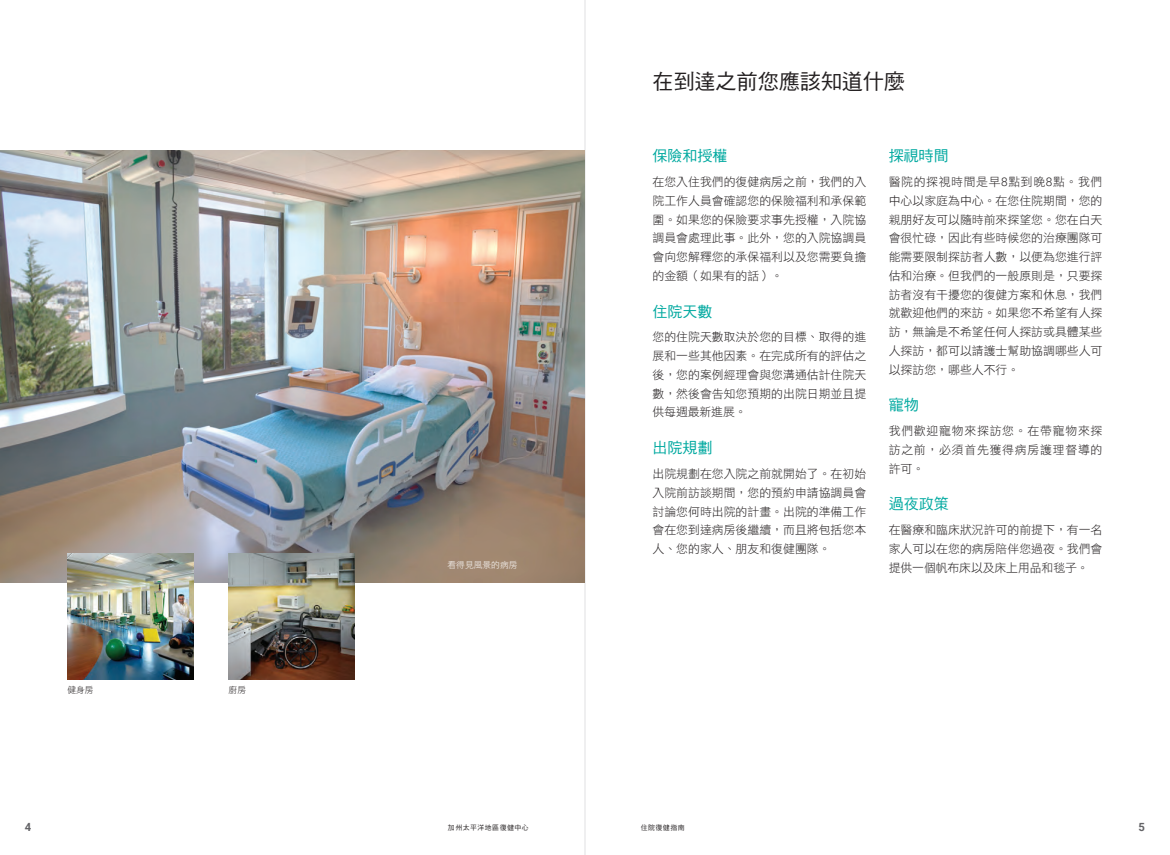
<style>
.page{position:relative;width:1170px;height:855px;background:#fff}
.page>*{position:absolute;margin:0;border:0;box-sizing:border-box;transform-origin:0 0}
.t1{font:21.25px "DF Hei Std W5";letter-spacing:-.01em;color:#231f20}
.t2{font:15px "DF Hei Std W5";color:#00a9a0}
.t3{font:11.88px/18.8px "DF Hei Std W3";color:#231f20;text-align:justify}
.t4{font:700 11.25px "Roboto";color:#636366}
.t5{font:8.75px "DF Hei Std W3";color:#fff}
.t6{font:8.75px "DF Hei Std W3";color:#231f20}
.t7{font:6.88px "DF Hei Std W5";letter-spacing:.075em;color:#231f20}
.s1{font-family:"Roboto";font-weight:300}
</style>
<div class="page">
<hr style="left:585px;top:0;width:1px;height:855px;background:#e0e1e3">
<img style="left:0;top:150px;width:585px;height:432px">
<img style="left:68px;top:554px;width:126px;height:126px">
<img style="left:229px;top:554px;width:126px;height:126px">
<p class="t6" style="left:67px;top:685px;width:28px">健身房</p>
<p class="t6" style="left:229px;top:685px;width:19px">廚房</p>
<p class="t5" style="left:448px;top:560px;width:71px">看得見風景的病房</p>
<h2 class="t1" style="left:652px;top:70px;width:254px">在到達之前您應該知道什麼</h2>
<p class="t2" style="left:652px;top:148px;width:76px">保險和授權</p>
<p class="t3" style="left:652px;top:172px;width:215px">在您入住我們的復健病房之前，我們的入院工作人員會確認您的保險福利和承保範圍。如果您的保險要求事先授權，入院協調員會處理此事。此外，您的入院協調員會向您解釋您的承保福利以及您需要負擔的金額（如果有的話）。</p>
<p class="t2" style="left:652px;top:303px;width:61px">住院天數</p>
<p class="t3" style="left:652px;top:328px;width:215px">您的住院天數取決於您的目標、取得的進展和一些其他因素。在完成所有的評估之後，您的案例經理會與您溝通估計住院天數，然後會告知您預期的出院日期並且提供每週最新進展。</p>
<p class="t2" style="left:652px;top:440px;width:61px">出院規劃</p>
<p class="t3" style="left:652px;top:464px;width:215px">出院規劃在您入院之前就開始了。在初始入院前訪談期間，您的預約申請協調員會討論您何時出院的計畫。出院的準備工作會在您到達病房後繼續，而且將包括您本人、您的家人、朋友和復健團隊。</p>
<p class="t2" style="left:889px;top:148px;width:61px">探視時間</p>
<p class="t3" style="left:889px;top:172px;width:215px">醫院的探視時間是早<span class="s1">8</span>點到晚<span class="s1">8</span>點。我們中心以家庭為中心。在您住院期間，您的親朋好友可以隨時前來探望您。您在白天會很忙碌，因此有些時候您的治療團隊可能需要限制探訪者人數，以便為您進行評估和治療。但我們的一般原則是，只要探訪者沒有干擾您的復健方案和休息，我們就歡迎他們的來訪。如果您不希望有人探訪，無論是不希望任何人探訪或具體某些人探訪，都可以請護士幫助協調哪些人可以探訪您，哪些人不行。</p>
<p class="t2" style="left:889px;top:397px;width:31px">寵物</p>
<p class="t3" style="left:889px;top:421px;width:215px">我們歡迎寵物來探訪您。在帶寵物來探訪之前，必須首先獲得病房護理督導的許可。</p>
<p class="t2" style="left:889px;top:496px;width:61px">過夜政策</p>
<p class="t3" style="left:889px;top:520px;width:215px">在醫療和臨床狀況許可的前提下，有一名家人可以在您的病房陪伴您過夜。我們會提供一個帆布床以及床上用品和毯子。</p>
<p class="t4" style="left:25px;top:819px;width:8px">4</p>
<p class="t7" style="left:448px;top:824px;width:82px">加州太平洋地區復健中心</p>
<p class="t7" style="left:641px;top:824px;width:45px">住院復健指南</p>
<p class="t4" style="left:1139px;top:819px;width:8px">5</p>
</div>
